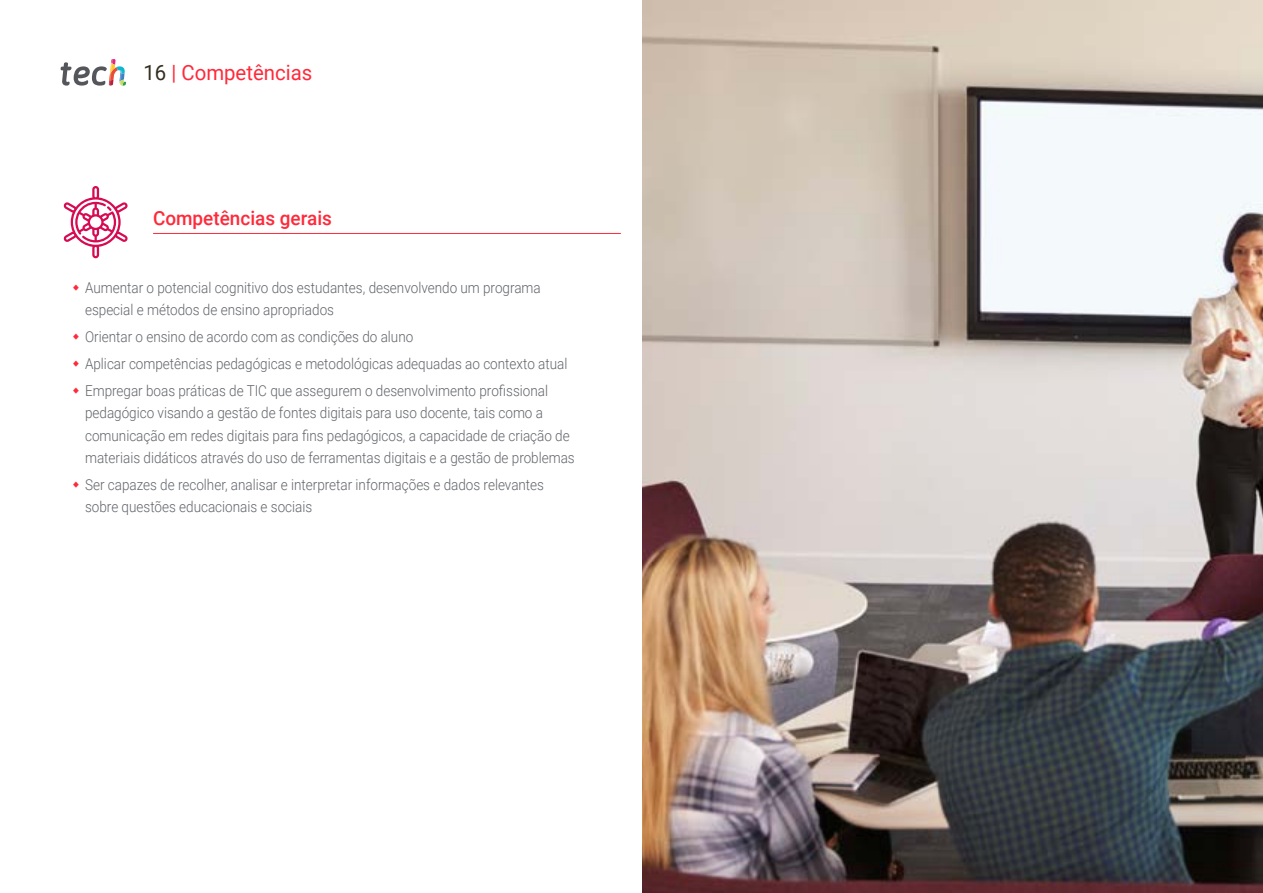
<style>
.page{position:relative;width:1263px;height:893px;background:#fff}
.page>*{position:absolute;margin:0;border:0;box-sizing:border-box;transform-origin:0 0}
.t1{font:21px "Roboto";color:#ff293a}
.t2{font:500 19.5px "Roboto";color:#ff293a}
.t3{font:300 15px/22.5px "Roboto";color:#61646a;scale:.9 1}
.s1{color:#312e20}
</style>
<div class="page">
<hr style="left:153px;top:233px;width:468px;height:1px;background:#ff293a">
<img style="left:642px;top:0;width:621px;height:893px">
<svg style="left:61px;top:59px;width:65px;height:27px"></svg>
<svg style="left:63px;top:186px;width:65px;height:72px"></svg>
<h1 class="t1" style="left:144px;top:57px;width:170px"><span class="s1">16</span> | Competências</h1>
<h2 class="t2" style="left:153px;top:204px;width:180px">Competências gerais</h2>
<p class="t3" style="left:85px;top:276px;width:508px">Aumentar o potencial cognitivo dos estudantes, desenvolvendo um programa especial e métodos de ensino apropriados</p>
<p class="t3" style="left:85px;top:323px;width:537px;line-height:26.7px">Orientar o ensino de acordo com as condições do aluno<br>Aplicar competências pedagógicas e metodológicas adequadas ao contexto atual<br>Empregar boas práticas de TIC que assegurem o desenvolvimento profissional</p>
<p class="t3" style="left:85px;top:401px;width:546px">pedagógico visando a gestão de fontes digitais para uso docente, tais como a comunicação em redes digitais para fins pedagógicos, a capacidade de criação de materiais didáticos através do uso de ferramentas digitais e a gestão de problemas</p>
<p class="t3" style="left:85px;top:473px;width:512px">Ser capazes de recolher, analisar e interpretar informações e dados relevantes sobre questões educacionais e sociais</p>
</div>
